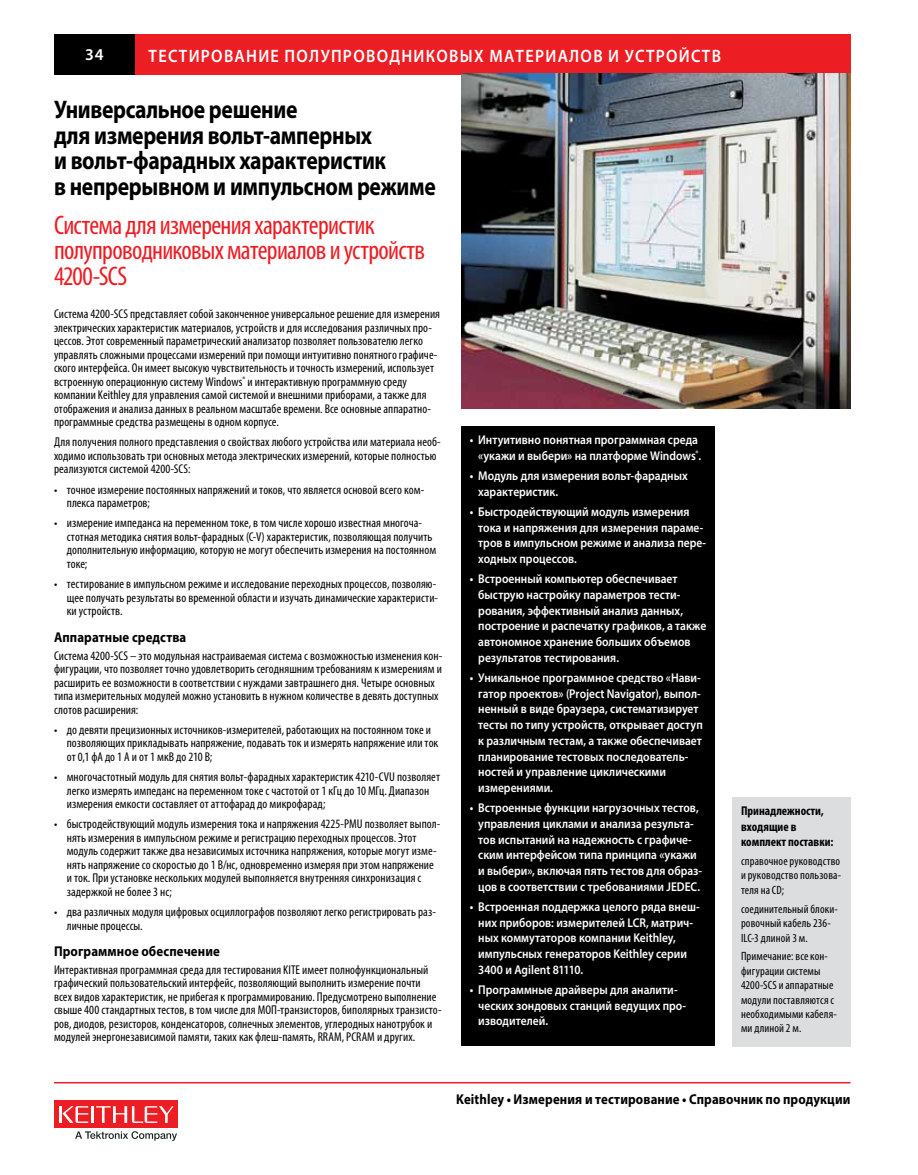
<style>
.page{position:relative;width:918px;height:1175px;background:#fff}
.page>*{position:absolute;margin:0;border:0;box-sizing:border-box;transform-origin:0 0}
.t1{font:condensed 27px/25.5px "Myriad Pro";letter-spacing:-.025em;color:#ed1d24}
.t2{font:700 25.5px/25.5px "Myriad Pro";letter-spacing:-.015em;color:#000;scale:.85 1}
.t3{font:600 18px "Myriad Pro";color:#fff;scale:.9 1}
.t4{font:600 16.5px "Myriad Pro";color:#fff}
.t5{font:700 14.25px "Myriad Pro";letter-spacing:.01em;color:#000;scale:.9 1}
.t6{font:condensed 12.75px/13.5px "Myriad Pro";letter-spacing:.005em;color:#000}
.t7{font:600 12.75px/15.8px "Myriad Pro";color:#fff;scale:.9 1}
.t8{font:700 condensed 12.75px/15.3px "Myriad Pro";color:#000}
.t9{font:condensed 12px/14.4px "Myriad Pro";letter-spacing:.01em;color:#000}
</style>
<div class="page">
<hr style="left:54px;top:1082px;width:796px;height:1px;background:#ed1d24">
<div style="left:54px;top:34px;width:81px;height:40px;background:#000"></div>
<div style="left:54px;top:1100px;width:123px;height:28px;background:#ed1d24"></div>
<hr style="left:91px;top:1106px;width:3px;height:16px;background:#fff">
<svg style="left:60px;top:1106px;width:28px;height:16px"></svg>
<svg style="left:96px;top:1106px;width:78px;height:16px"></svg>
<svg style="left:75px;top:1131px;width:102px;height:9px"></svg>
<div style="left:135px;top:34px;width:715px;height:40px;background:#ed1d24"></div>
<div style="left:732px;top:797px;width:118px;height:249px;background:#dcddde"></div>
<div style="left:461px;top:426px;width:254px;height:619px;background:#000"></div>
<img style="left:461px;top:73px;width:390px;height:335px">
<p class="t3" style="left:149px;top:44px;width:24px">Тестирование</p>
<p class="t3" style="left:285px;top:44px;width:14px">полупроводниковых</p>
<p class="t3" style="left:489px;top:44px;width:14px">материалов</p>
<p class="t3" style="left:608px;top:44px;width:32px">и устройств</p>
<p class="t2" style="left:54px;top:96px;width:451px">Универсальное решение<br>для измерения вольт-амперных<br>и вольт-фарадных характеристик<br>в непрерывном и импульсном режиме</p>
<p class="t1" style="left:54px;top:212px;width:373px">Система для измерения характеристик полупроводниковых материалов и устройств<br>4200-SCS</p>
<p class="t4" style="left:85px;top:44px;width:20px">34</p>
<p class="t6" style="left:54px;top:307px;width:388px">Система 4200-SCS представляет собой законченное универсальное решение для измерения электрических характеристик материалов, устройств и для исследования различных про&shy;цессов. Этот современный параметрический анализатор позволяет пользователю легко управлять сложными процессами измерений при помощи интуитивно понятного графиче&shy;ского интерфейса. Он имеет высокую чувствительность и точность измерений, использует встроенную операционную систему Windows<sup>®</sup> и интерактивную программную среду компании Keithley для управления самой системой и внешними приборами, а также для отображения и анализа данных в реальном масштабе времени. Все основные аппаратно&shy;программные средства размещены в одном корпусе.</p>
<p class="t6" style="left:54px;top:435px;width:388px">Для получения полного представления о свойствах любого устройства или материала необ&shy;ходимо использовать три основных метода электрических измерений, которые полностью реализуются системой 4200-SCS:</p>
<p class="t6" style="left:67px;top:482px;width:359px;text-indent:-13px">• точное измерение постоянных напряжений и токов, что является основой всего ком&shy;плекса параметров;</p>
<p class="t6" style="left:67px;top:516px;width:371px;text-indent:-13px">• измерение импеданса на переменном токе, в том числе хорошо известная многоча&shy;стотная методика снятия вольт-фарадных (C-V) характеристик, позволяющая получить дополнительную информацию, которую не могут обеспечить измерения на постоянном токе;</p>
<p class="t6" style="left:67px;top:577px;width:373px;text-indent:-13px">• тестирование в импульсном режиме и исследование переходных процессов, позволяю&shy;щее получать результаты во временной области и изучать динамические характеристи&shy;ки устройств.</p>
<p class="t5" style="left:54px;top:627px;width:149px">Аппаратные средства</p>
<p class="t6" style="left:54px;top:648px;width:390px">Система 4200-SCS – это модульная настраиваемая система с возможностью изменения кон&shy;фигурации, что позволяет точно удовлетворить сегодняшним требованиям к измерениям и расширить ее возможности в соответствии с нуждами завтрашнего дня. Четыре основных типа измерительных модулей можно установить в нужном количестве в девять доступных слотов расширения:</p>
<p class="t6" style="left:67px;top:722px;width:373px;text-indent:-13px">• до девяти прецизионных источников-измерителей, работающих на постоянном токе и позволяющих прикладывать напряжение, подавать ток и измерять напряжение или ток от 0,1 фА до 1 А и от 1 мкВ до 210 В;</p>
<p class="t6" style="left:67px;top:770px;width:375px;text-indent:-13px">• многочастотный модуль для снятия вольт-фарадных характеристик 4210-CVU позволяет легко измерять импеданс на переменном токе с частотой от 1 кГц до 10 МГц. Диапазон измерения емкости составляет от аттофарад до микрофарад;</p>
<p class="t6" style="left:67px;top:817px;width:375px;text-indent:-13px">• быстродействующий модуль измерения тока и напряжения 4225-PMU позволяет выпол&shy;нять измерения в импульсном режиме и регистрацию переходных процессов. Этот модуль содержит также два независимых источника напряжения, которые могут изме&shy;нять напряжение со скоростью до 1 В/нс, одновременно измеряя при этом напряжение и ток. При установке нескольких модулей выполняется внутренняя синхронизация с задержкой не более 3 нс;</p>
<p class="t6" style="left:67px;top:905px;width:371px;text-indent:-13px">• два различных модуля цифровых осциллографов позволяют легко регистрировать раз&shy;личные процессы.</p>
<p class="t5" style="left:54px;top:941px;width:186px">Программное обеспечение</p>
<p class="t6" style="left:54px;top:962px;width:389px">Интерактивная программная среда для тестирования KITE имеет полнофункциональный графический пользовательский интерфейс, позволяющий выполнить измерение почти всех видов характеристик, не прибегая к программированию. Предусмотрено выполнение свыше 400 стандартных тестов, в том числе для МОП-транзисторов, биполярных транзисто&shy;ров, диодов, резисторов, конденсаторов, солнечных элементов, углеродных нанотрубок и модулей энергонезависимой памяти, таких как флеш-память, RRAM, PCRAM и других.</p>
<p class="t7" style="left:470px;top:432px;width:258px;text-align:right">• Интуитивно понятная программная среда «укажи и выбери» на платформе Windows<sup>®</sup>.</p>
<p class="t7" style="left:478px;top:467px;width:234px;text-indent:-9px">• Модуль для измерения вольт-фарадных характеристик.</p>
<p class="t7" style="left:478px;top:503px;width:255px;text-indent:-9px">• Быстродействующий модуль измерения тока и напряжения для измерения параме&shy;тров в импульсном режиме и анализа пере&shy;ходных процессов.</p>
<p class="t7" style="left:478px;top:570px;width:255px;text-indent:-9px">• Встроенный компьютер обеспечивает быструю настройку параметров тести&shy;рования, эффективный анализ данных, построение и распечатку графиков, а также автономное хранение больших объемов результатов тестирования.</p>
<p class="t7" style="left:478px;top:669px;width:251px;text-indent:-9px">• Уникальное программное средство «Нави&shy;гатор проектов» (Project Navigator), выпол&shy;ненный в виде браузера, систематизирует тесты по типу устройств, открывает доступ к различным тестам, а также обеспечивает планирование тестовых последователь&shy;ностей и управление циклическими измерениями.</p>
<p class="t7" style="left:478px;top:799px;width:250px;text-indent:-9px">• Встроенные функции нагрузочных тестов, управления циклами и анализа результа&shy;тов испытаний на надежность с графиче&shy;ским интерфейсом типа принципа «укажи и выбери», включая пять тестов для образ&shy;цов в соответствии с требованиями JEDEC.</p>
<p class="t7" style="left:478px;top:898px;width:248px;text-indent:-9px">• Встроенная поддержка целого ряда внеш&shy;них приборов: измерителей LCR, матрич&shy;ных коммутаторов компании Keithley, импульсных генераторов Keithley серии 3400 и Agilent 81110.</p>
<p class="t7" style="left:478px;top:981px;width:233px;text-indent:-9px">• Программные драйверы для аналити&shy;ческих зондовых станций ведущих про&shy;изводителей.</p>
<p class="t8" style="left:741px;top:803px;width:94px">Принадлежности, входящие в комплект поставки:</p>
<p class="t9" style="left:741px;top:853px;width:102px;text-align:justify">справочное руководство и руководство пользова&shy;теля на CD;</p>
<p class="t9" style="left:741px;top:901px;width:98px">соединительный блоки&shy;ровочный кабель 236-<br>ILC-3 длиной 3 м.</p>
<p class="t9" style="left:741px;top:949px;width:97px">Примечание: все кон&shy;фигурации системы<br>4200-SCS и аппаратные модули поставляются с необходимыми кабеля&shy;ми длиной 2 м.</p>
<p class="t5" style="left:456px;top:1090px;width:439px">Keithley • Измерения и тестирование • Справочник по продукции</p>
</div>
